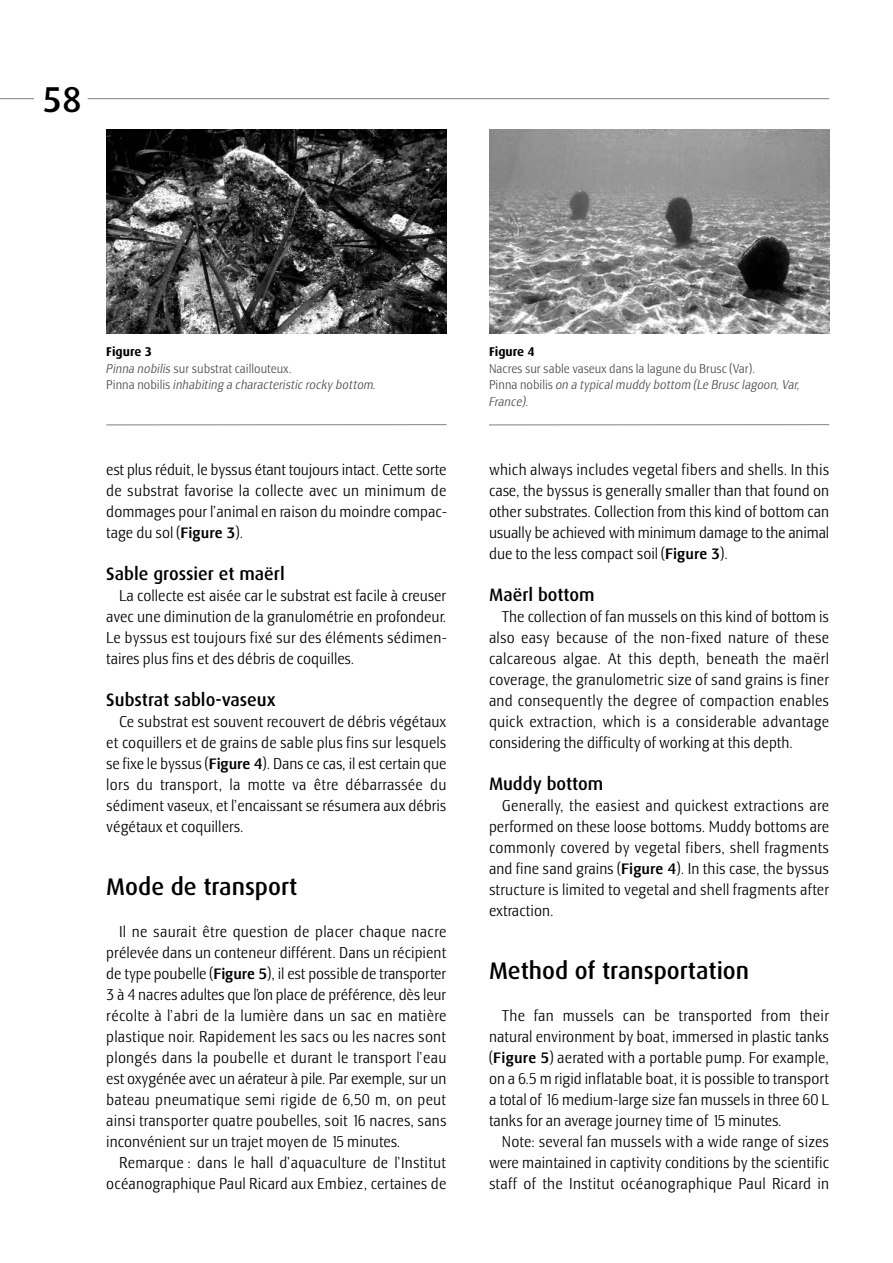
<style>
.page{position:relative;width:893px;height:1263px;background:#fff}
.page>*{position:absolute;margin:0;border:0;box-sizing:border-box;transform-origin:0 0}
.t1{font:500 36px "Dax";color:#000}
.t2{font:500 24px "Dax";color:#000}
.t3{font:500 18px "Dax";color:#000}
.t4{font:300 condensed 15.75px/21px "Lesmore";color:#000;text-align:justify}
.t5{font:300 condensed 12.75px/16.5px "Lesmore";letter-spacing:-.005em;color:#4d4d4d}
.t6{font:italic 300 condensed 12.75px/16.5px "Lesmore";color:#4d4d4d}
.t7{font:700 12.75px "Dax";color:#000}
.s1{font-style:normal}
.s2{font-weight:500}
.s3{font-style:italic}
</style>
<div class="page">
<hr style="left:88px;top:98px;width:741px;height:1px;background:#808080">
<hr style="left:0;top:98px;width:34px;height:1px;background:#808080">
<img style="left:106px;top:130px;width:340px;height:204px">
<hr style="left:106px;top:424px;width:340px;height:1px;background:#808080">
<img style="left:489px;top:130px;width:340px;height:204px">
<hr style="left:489px;top:424px;width:340px;height:1px;background:#808080">
<h1 class="t1" style="left:43px;top:83px;width:41px">58</h1>
<p class="t7" style="left:106px;top:346px;width:47px">Figure 3</p>
<p class="t6" style="left:106px;top:361px;width:271px">Pinna nobilis <span class="s1">sur substrat caillouteux.<br>Pinna nobilis</span> inhabiting a characteristic rocky bottom.</p>
<p class="t4" style="left:106px;top:460px;width:342px">est plus réduit, le byssus étant toujours intact. Cette sorte de substrat favorise la collecte avec un minimum de dommages pour l’animal en raison du moindre compac&shy;tage du sol (<span class="s2">Figure 3</span>).</p>
<p class="t3" style="left:106px;top:566px;width:180px">Sable grossier et maërl</p>
<p class="t4" style="left:106px;top:586px;width:342px;text-indent:13px">La collecte est aisée car le substrat est facile à creuser avec une diminution de la granulométrie en profondeur.<br>Le byssus est toujours fixé sur des éléments sédimen&shy;taires plus fins et des débris de coquilles.</p>
<p class="t3" style="left:106px;top:692px;width:171px">Substrat sablo-vaseux</p>
<p class="t4" style="left:106px;top:712px;width:342px;text-indent:13px">Ce substrat est souvent recouvert de débris végétaux et coquillers et de grains de sable plus fins sur lesquels se fixe le byssus (<span class="s2">Figure 4</span>). Dans ce cas, il est certain que lors du transport, la motte va être débarrassée du sédiment vaseux, et l’encaissant se résumera aux débris végétaux et coquillers.</p>
<h2 class="t2" style="left:106px;top:876px;width:193px">Mode de transport</h2>
<p class="t4" style="left:106px;top:922px;width:342px;text-indent:13px">Il ne saurait être question de placer chaque nacre prélevée dans un conteneur différent. Dans un récipient de type poubelle (<span class="s2">Figure 5</span>), il est possible de transporter 3 à 4 nacres adultes que l’on place de préférence, dès leur récolte à l’abri de la lumière dans un sac en matière plastique noir. Rapidement les sacs ou les nacres sont plongés dans la poubelle et durant le transport l’eau est oxygénée avec un aérateur à pile. Par exemple, sur un bateau pneumatique semi rigide de 6,50 m, on peut ainsi transporter quatre poubelles, soit 16 nacres, sans inconvénient sur un trajet moyen de 15 minutes.</p>
<p class="t4" style="left:106px;top:1153px;width:342px;text-align:right">Remarque : dans le hall d’aquaculture de l’Institut océanographique Paul Ricard aux Embiez, certaines de</p>
<p class="t7" style="left:489px;top:346px;width:47px">Figure 4</p>
<p class="t5" style="left:489px;top:361px;width:312px">Nacres sur sable vaseux dans la lagune du Brusc (Var).<br>Pinna nobilis <span class="s3">on a typical muddy bottom (Le Brusc lagoon, Var,<br>France).</span></p>
<p class="t4" style="left:489px;top:460px;width:342px">which always includes vegetal fibers and shells. In this case, the byssus is generally smaller than that found on other substrates. Collection from this kind of bottom can usually be achieved with minimum damage to the animal due to the less compact soil (<span class="s2">Figure 3</span>).</p>
<p class="t3" style="left:489px;top:587px;width:107px">Maërl bottom</p>
<p class="t4" style="left:489px;top:607px;width:342px;text-indent:13px">The collection of fan mussels on this kind of bottom is also easy because of the non-fixed nature of these calcareous algae. At this depth, beneath the maërl coverage, the granulometric size of sand grains is finer and consequently the degree of compaction enables quick extraction, which is a considerable advantage considering the difficulty of working at this depth.</p>
<p class="t3" style="left:489px;top:776px;width:116px">Muddy bottom</p>
<p class="t4" style="left:489px;top:796px;width:342px;text-indent:13px">Generally, the easiest and quickest extractions are performed on these loose bottoms. Muddy bottoms are commonly covered by vegetal fibers, shell fragments and fine sand grains (<span class="s2">Figure 4</span>). In this case, the byssus structure is limited to vegetal and shell fragments after extraction.</p>
<h2 class="t2" style="left:489px;top:960px;width:262px">Method of transportation</h2>
<p class="t4" style="left:489px;top:1006px;width:342px;text-indent:13px">The fan mussels can be transported from their natural environment by boat, immersed in plastic tanks (<span class="s2">Figure 5</span>) aerated with a portable pump. For example, on a 6.5 m rigid inflatable boat, it is possible to transport a total of 16 medium-large size fan mussels in three 60 L tanks for an average journey time of 15 minutes.</p>
<p class="t4" style="left:489px;top:1132px;width:342px;text-indent:13px">Note: several fan mussels with a wide range of sizes were maintained in captivity conditions by the scientific staff of the Institut océanographique Paul Ricard in</p>
</div>
